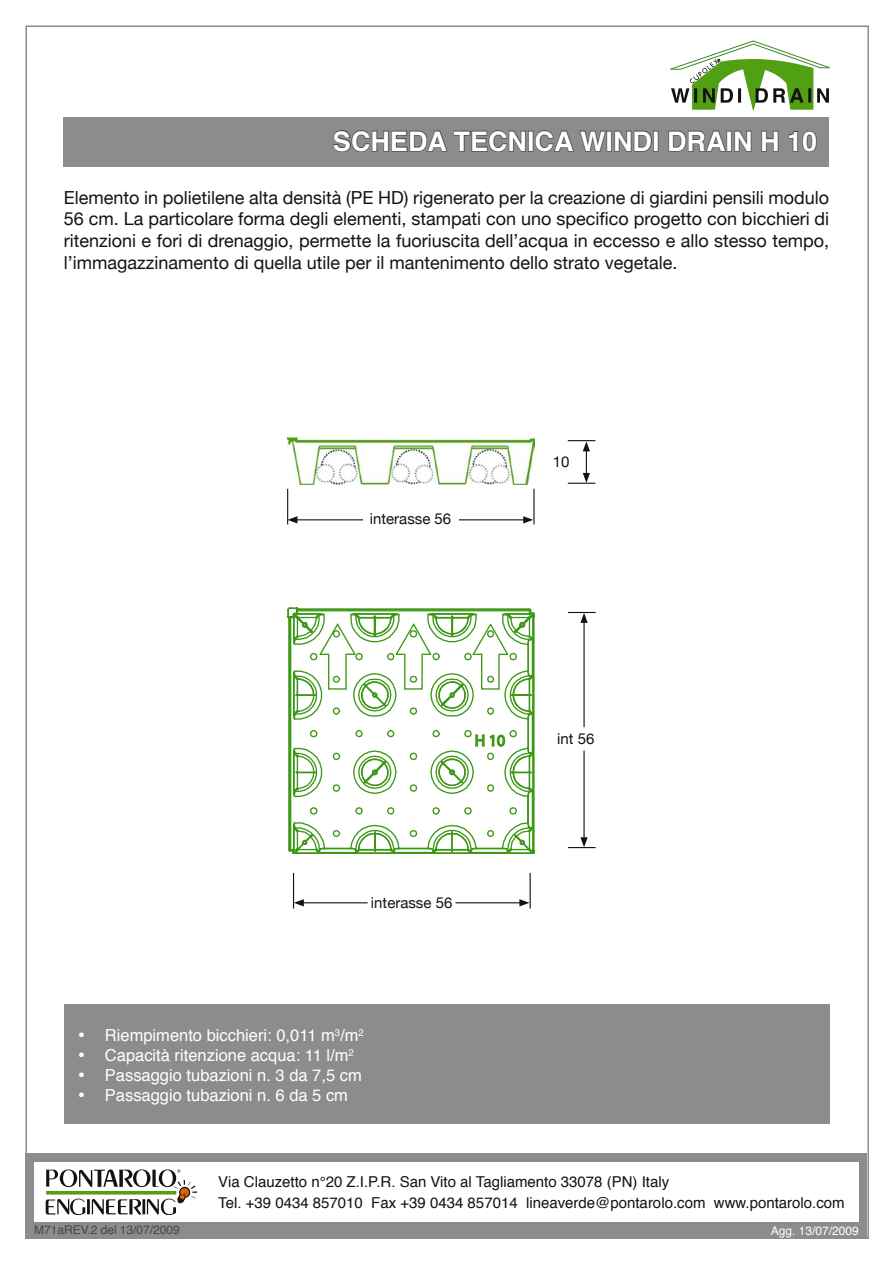
<style>
.page{position:relative;width:893px;height:1263px;background:#fff}
.page>*{position:absolute;margin:0;border:0;box-sizing:border-box;transform-origin:0 0}
.t1{font:700 27px "Helvetica";color:#fff}
.t2{font:18px/21.6px "Helvetica Neue";color:#141215;text-align:justify}
.t3{font:16.5px "Helvetica";color:#fff}
.t4{font:16.5px/19.8px "Symbol";color:#fff;text-align:justify}
.t5{font:15px "Helvetica";color:#141215}
.t6{font:15px "Helvetica Neue";color:#141215}
.t7{font:12px "Helvetica";color:#464648}
.t8{font:12px "Helvetica";color:#fff}
</style>
<div class="page">
<div style="left:26px;top:1153px;width:841px;height:85px;background:#8a8c8e"></div>
<div style="left:64px;top:117px;width:765px;height:50px;background:#8a8c8e"></div>
<div style="left:34px;top:1162px;width:825px;height:59px;background:#fff"></div>
<svg style="left:46px;top:1169px;width:151px;height:46px"></svg>
<svg style="left:670px;top:41px;width:159px;height:70px"></svg>
<hr style="left:287px;top:489px;width:1px;height:35px;background:#141215">
<hr style="left:533px;top:489px;width:2px;height:35px;background:#141215">
<hr style="left:583px;top:620px;width:2px;height:107px;background:#141215">
<hr style="left:583px;top:750px;width:2px;height:90px;background:#141215">
<svg style="left:568px;top:612px;width:28px;height:11px"></svg>
<svg style="left:568px;top:837px;width:28px;height:11px"></svg>
<hr style="left:293px;top:873px;width:1px;height:35px;background:#141215">
<hr style="left:530px;top:873px;width:1px;height:35px;background:#141215">
<hr style="left:301px;top:902px;width:67px;height:1px;background:#141215">
<svg style="left:294px;top:899px;width:10px;height:7px"></svg>
<hr style="left:455px;top:902px;width:67px;height:1px;background:#141215">
<svg style="left:519px;top:899px;width:10px;height:7px"></svg>
<div style="left:64px;top:1004px;width:765px;height:119px;background:#8a8c8e"></div>
<svg style="left:333px;top:130px;width:193px;height:23px"></svg>
<div style="left:528px;top:131px;width:5px;height:21px;border:2px solid #464648"></div>
<svg style="left:535px;top:130px;width:72px;height:23px"></svg>
<div style="left:606px;top:131px;width:6px;height:21px;border:2px solid #464648"></div>
<svg style="left:614px;top:130px;width:38px;height:22px"></svg>
<div style="left:653px;top:131px;width:5px;height:21px;border:2px solid #464648"></div>
<svg style="left:668px;top:130px;width:59px;height:22px"></svg>
<div style="left:726px;top:131px;width:6px;height:21px;border:2px solid #464648"></div>
<svg style="left:734px;top:130px;width:18px;height:22px"></svg>
<svg style="left:761px;top:130px;width:18px;height:22px"></svg>
<svg style="left:788px;top:131px;width:29px;height:21px"></svg>
<img style="left:287px;top:437px;width:247px;height:47px">
<hr style="left:295px;top:519px;width:68px;height:1px;background:#141215">
<svg style="left:287px;top:516px;width:10px;height:7px"></svg>
<hr style="left:459px;top:519px;width:67px;height:1px;background:#141215">
<svg style="left:523px;top:516px;width:10px;height:7px"></svg>
<svg style="left:287px;top:607px;width:248px;height:247px"></svg>
<svg style="left:568px;top:440px;width:27px;height:44px"></svg>
<p class="t1" style="left:333px;top:117px;width:486px">SCHEDA TECNICA WINDI DRAIN H 10</p>
<p class="t2" style="left:64px;top:186px;width:767px">Elemento in polietilene alta densità (PE HD) rigenerato per la creazione di giardini pensili modulo 56 cm. La particolare forma degli elementi, stampati con uno specifico progetto con bicchieri di ritenzioni e fori di drenaggio, permette la fuoriuscita dell’acqua in eccesso e allo stesso tempo, l’immagazzinamento di quella utile per il mantenimento dello strato vegetale.</p>
<p class="t6" style="left:370px;top:510px;width:83px">interasse 56</p>
<p class="t6" style="left:553px;top:453px;width:18px">10</p>
<p class="t6" style="left:557px;top:730px;width:39px">int 56</p>
<p class="t6" style="left:371px;top:894px;width:83px">interasse 56</p>
<p class="t4" style="left:78px;top:1027px;width:9px">• • • •</p>
<p class="t3" style="left:105px;top:1021px;width:260px">Riempimento bicchieri: 0,011 m<sup>3</sup>/m<sup>2</sup></p>
<p class="t3" style="left:105px;top:1041px;width:251px">Capacità ritenzione acqua: 11 l/m<sup>2</sup></p>
<p class="t3" style="left:105px;top:1061px;width:258px">Passaggio tubazioni n. 3 da 7,5 cm</p>
<p class="t3" style="left:105px;top:1081px;width:245px">Passaggio tubazioni n. 6 da 5 cm</p>
<p class="t5" style="left:218px;top:1169px;width:452px">Via Clauzetto n°20 Z.I.P.R. San Vito al Tagliamento 33078 (PN) Italy</p>
<p class="t5" style="left:218px;top:1190px;width:628px">Tel. +39 0434 857010 Fax +39 0434 857014 lineaverde@pontarolo.com www.pontarolo.com</p>
<p class="t7" style="left:34px;top:1219px;width:147px">M71aREV.2 del 13/07/2009</p>
<p class="t8" style="left:771px;top:1220px;width:90px">Agg. 13/07/2009</p>
</div>
